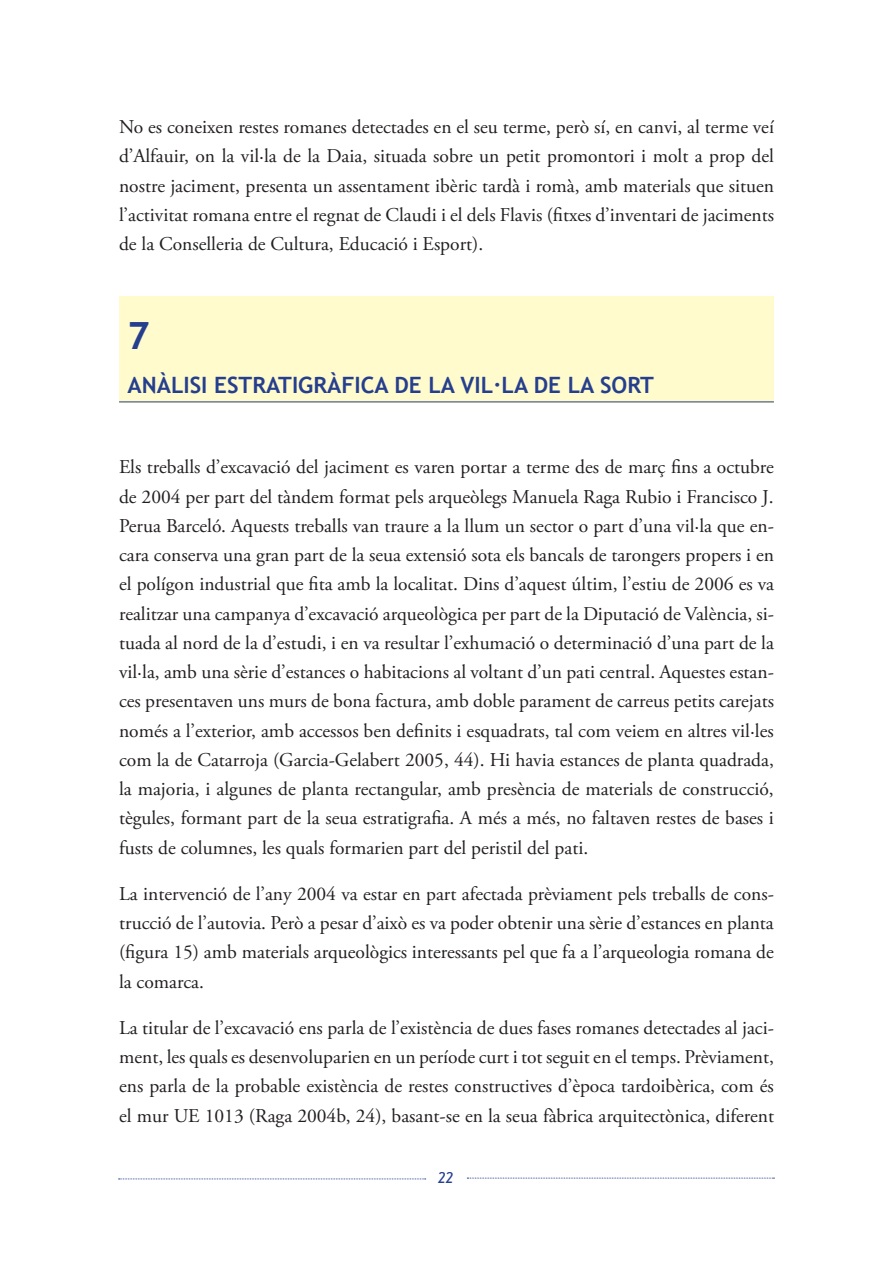
<style>
.page{position:relative;width:893px;height:1263px;background:#fff}
.page>*{position:absolute;margin:0;border:0;box-sizing:border-box;transform-origin:0 0}
.t1{font:700 37.5px "Trebuchet MS";color:#253f8e}
.t2{font:700 22.5px "Trebuchet MS";color:#253f8e}
.t3{font:19.5px/29.2px "Adobe Garamond Pro";color:#231f20;text-align:justify}
.t4{font:italic 15px "Trebuchet MS";color:#253f8e}
</style>
<div class="page">
<svg style="left:119px;top:1178px;width:307px;height:1px"></svg>
<svg style="left:467px;top:1178px;width:307px;height:1px"></svg>
<div style="left:119px;top:296px;width:655px;height:106px;background:#fffbcc"></div>
<hr style="left:119px;top:401px;width:655px;height:1px;background:#253f8e">
<p class="t3" style="left:119px;top:113px;width:656px">No es coneixen restes romanes detectades en el seu terme, però sí, en canvi, al terme veí d’Alfauir, on la vil·la de la Daia, situada sobre un petit promontori i molt a prop del nostre jaciment, presenta un assentament ibèric tardà i romà, amb materials que situen l’activitat romana entre el regnat de Claudi i el dels Flavis (fitxes d’inventari de jaciments de la Conselleria de Cultura, Educació i Esport).</p>
<p class="t1" style="left:128px;top:312px;width:23px">7</p>
<p class="t2" style="left:128px;top:371px;width:528px">ANÀLISI ESTRATIGRÀFICA DE LA VIL·LA DE LA SORT</p>
<p class="t3" style="left:119px;top:453px;width:657px">Els treballs d’excavació del jaciment es varen portar a terme des de març fins a octubre de 2004 per part del tàndem format pels arqueòlegs Manuela Raga Rubio i Francisco J.<br>Perua Barceló. Aquests treballs van traure a la llum un sector o part d’una vil·la que en&shy;cara conserva una gran part de la seua extensió sota els bancals de tarongers propers i en el polígon industrial que fita amb la localitat. Dins d’aquest últim, l’estiu de 2006 es va realitzar una campanya d’excavació arqueològica per part de la Diputació de València, si&shy;tuada al nord de la d’estudi, i en va resultar l’exhumació o determinació d’una part de la vil·la, amb una sèrie d’estances o habitacions al voltant d’un pati central. Aquestes estan&shy;ces presentaven uns murs de bona factura, amb doble parament de carreus petits carejats només a l’exterior, amb accessos ben definits i esquadrats, tal com veiem en altres vil·les com la de Catarroja (Garcia-Gelabert 2005, 44). Hi havia estances de planta quadrada, la majoria, i algunes de planta rectangular, amb presència de materials de construcció, tègules, formant part de la seua estratigrafia. A més a més, no faltaven restes de bases i fusts de columnes, les quals formarien part del peristil del pati.</p>
<p class="t3" style="left:119px;top:880px;width:656px">La intervenció de l’any 2004 va estar en part afectada prèviament pels treballs de cons&shy;trucció de l’autovia. Però a pesar d’això es va poder obtenir una sèrie d’estances en planta (figura 15) amb materials arqueològics interessants pel que fa a l’arqueologia romana de la comarca.</p>
<p class="t3" style="left:119px;top:1014px;width:656px">La titular de l’excavació ens parla de l’existència de dues fases romanes detectades al jaci&shy;ment, les quals es desenvoluparien en un període curt i tot seguit en el temps. Prèviament, ens parla de la probable existència de restes constructives d’època tardoibèrica, com és el mur UE 1013 (Raga 2004b, 24), basant-se en la seua fàbrica arquitectònica, diferent</p>
<p class="t4" style="left:438px;top:1169px;width:17px">22</p>
</div>
